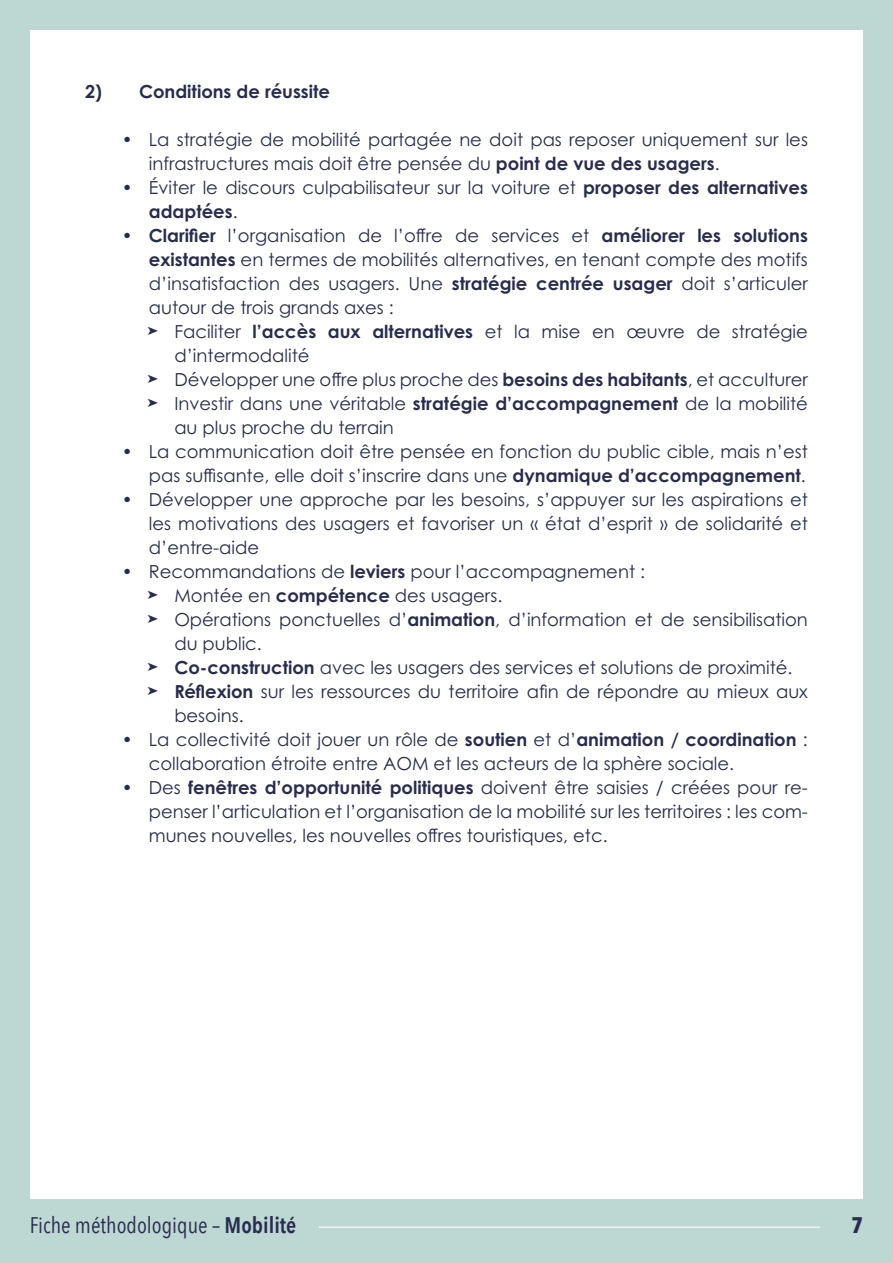
<style>
.page{position:relative;width:893px;height:1263px;background:#fff}
.page>*{position:absolute;margin:0;border:0;box-sizing:border-box;transform-origin:0 0}
.t1{font:22.5px "Avenir Next Condensed";color:#282c4f}
.t2{font:700 22.5px "Avenir Next Condensed";color:#282c4f}
.t3{font:18px/24px "Century Gothic Pro";color:#282c4f}
.Titre_2{font:700 18px "Century Gothic Pro";color:#282c4f}
.s1{font-weight:700}
.s2{font-weight:600}
</style>
<div class="page">
<div style="left:0;top:0;width:30px;height:1263px;background:#bdd7d2"></div>
<div style="left:863px;top:0;width:30px;height:1263px;background:#bdd7d2"></div>
<div style="left:0;top:0;width:893px;height:30px;background:#bdd7d2"></div>
<div style="left:0;top:1199px;width:893px;height:64px;background:#bdd7d2"></div>
<hr style="left:319px;top:1226px;width:501px;height:2px;background:#fff">
<p class="Titre_2" style="left:85px;top:81px;width:247px">2) Conditions de réussite</p>
<p class="t3" style="left:149px;top:128px;width:661px;text-indent:-27px">• La stratégie de mobilité partagée ne doit pas reposer uniquement sur les infrastructures mais doit être pensée du <span class="s1">point de vue des usagers</span>.</p>
<p class="t3" style="left:149px;top:176px;width:661px;text-indent:-27px">• Éviter le discours culpabilisateur sur la voiture et <span class="s1">proposer des alternatives adaptées</span>.</p>
<p class="t3" style="left:149px;top:224px;width:661px;text-align:justify;text-indent:-27px"><span class="s1">• Clarifier</span> l’organisation de l’offre de services et <span class="s1">améliorer les solutions existantes</span> en termes de mobilités alternatives, en tenant compte des motifs d’insatisfaction des usagers. Une <span class="s1">stratégie centrée usager</span> doit s’articuler autour de trois grands axes :</p>
<p class="t3" style="left:174px;top:320px;width:635px;text-indent:-27px">➤ Faciliter <span class="s1">l’accès aux alternatives</span> et la mise en œuvre de stratégie d’intermodalité</p>
<p class="t3" style="left:147px;top:368px;width:662px">➤ Développer une offre plus proche des <span class="s1">besoins des habitants</span>, et acculturer</p>
<p class="t3" style="left:174px;top:392px;width:635px;text-indent:-27px">➤ Investir dans une véritable <span class="s1">stratégie d’accompagnement</span> de la mobilité au plus proche du terrain</p>
<p class="t3" style="left:122px;top:440px;width:688px;text-align:right">• La communication doit être pensée en fonction du public cible, mais n’est pas suffisante, elle doit s’inscrire dans une <span class="s1">dynamique d’accompagnement</span>.</p>
<p class="t3" style="left:149px;top:488px;width:661px;text-align:justify;text-indent:-27px">• Développer une approche par les besoins, s’appuyer sur les aspirations et les motivations des usagers et favoriser un « état d’esprit » de solidarité et d’entre-aide</p>
<p class="t3" style="left:122px;top:560px;width:525px">• Recommandations de <span class="s1">leviers</span> pour l’accompagnement :</p>
<p class="t3" style="left:147px;top:584px;width:356px">➤ Montée en <span class="s1">compétence</span> des usagers.</p>
<p class="t3" style="left:174px;top:608px;width:635px;text-indent:-27px">➤ Opérations ponctuelles d’<span class="s1">animation</span>, d’information et de sensibilisation du public.</p>
<p class="t3" style="left:147px;top:656px;width:647px">➤ <span class="s1">Co-construction</span> avec les usagers des services et solutions de proximité.</p>
<p class="t3" style="left:174px;top:680px;width:635px;text-indent:-27px">➤ <span class="s1">Réflexion</span> sur les ressources du territoire afin de répondre au mieux aux besoins.</p>
<p class="t3" style="left:149px;top:728px;width:661px;text-indent:-27px">• La collectivité doit jouer un rôle de <span class="s1">soutien</span> et d’<span class="s1">animation / coordination</span> : collaboration étroite entre AOM et les acteurs de la sphère sociale.</p>
<p class="t3" style="left:149px;top:776px;width:661px;text-align:justify;text-indent:-27px">• Des <span class="s1">fenêtres d’opportunité politiques</span> doivent être saisies / créées pour re&shy;penser l’articulation et l’organisation de la mobilité sur les territoires : les com&shy;munes nouvelles, les nouvelles offres touristiques, etc.</p>
<p class="t1" style="left:30px;top:1206px;width:268px">Fiche méthodologique – <span class="s2">Mobilité</span></p>
<p class="t2" style="left:851px;top:1211px;width:13px">7</p>
</div>
